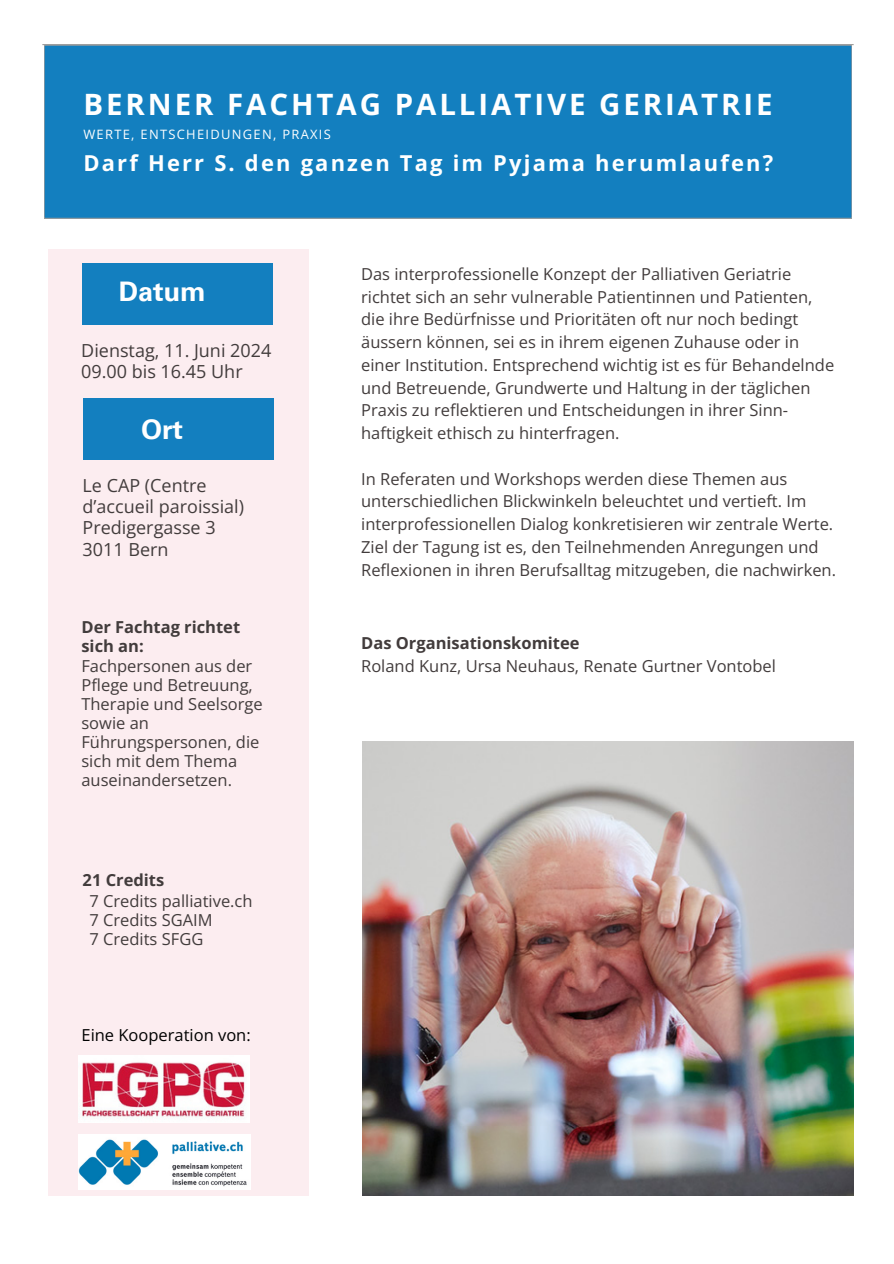
<style>
.page{position:relative;width:894px;height:1264px;background:#fff}
.page>*{position:absolute;margin:0;border:0;box-sizing:border-box;transform-origin:0 0}
.t1{font:700 29.4px "Open Sans";letter-spacing:.1em;color:#fff}
.t2{font:700 27px "Univers";color:#fff}
.t3{font:700 21.9px "Open Sans";letter-spacing:.1em;color:#fff}
.t4{font:18px/21.3px "Open Sans";color:#423c3c}
.t5{font:16.5px/22.8px "Open Sans";color:#423c3c}
.t6{font:700 16.5px "Open Sans";color:#423c3c}
.t7{font:16.5px "Open Sans";color:#000}
.t8{font:12.9px "Open Sans";letter-spacing:.1em;color:#fff}
</style>
<div class="page">
<hr style="left:42px;top:44px;width:811px;height:1px;background:#9c9c9c">
<svg style="left:82px;top:189px;width:770px;height:30px"></svg>
<div style="left:44px;top:45px;width:807px;height:173px;background:#137fbf"></div>
<div style="left:48px;top:249px;width:261px;height:946px;background:#fcedf0"></div>
<div style="left:83px;top:264px;width:190px;height:61px;background:#137fbf"></div>
<div style="left:83px;top:398px;width:190px;height:61px;background:#137fbf"></div>
<img style="left:79px;top:1055px;width:171px;height:67px">
<img style="left:78px;top:1134px;width:172px;height:55px">
<img style="left:363px;top:741px;width:490px;height:454px">
<h1 class="t1" style="left:83px;top:84px;width:690px">BERNER FACHTAG PALLIATIVE GERIATRIE</h1>
<p class="t8" style="left:83px;top:125px;width:249px">WERTE, ENTSCHEIDUNGEN, PRAXIS</p>
<h3 class="t3" style="left:83px;top:148px;width:691px">Darf Herr S. den ganzen Tag im Pyjama herumlaufen?</h3>
<p class="t2" style="left:119px;top:274px;width:89px">Datum</p>
<h3 class="t4" style="left:81px;top:339px;width:191px">Dienstag, 11. Juni 2024<br>09.00 bis 16.45 Uhr</h3>
<p class="t2" style="left:141px;top:412px;width:44px">Ort</p>
<p class="t4" style="left:83px;top:474px;width:163px">Le CAP (Centre d’accueil paroissial)</p>
<p class="t4" style="left:83px;top:516px;width:134px">Predigergasse 3</p>
<p class="t4" style="left:83px;top:538px;width:87px">3011 Bern</p>
<p class="t6" style="left:81px;top:615px;width:160px">Der Fachtag richtet</p>
<p class="t6" style="left:81px;top:635px;width:64px">sich an:</p>
<p class="t5" style="left:81px;top:655px;width:183px;line-height:19.2px">Fachpersonen aus der<br>Pflege und Betreuung,<br>Therapie und Seelsorge sowie an<br>Führungspersonen, die sich mit dem Thema auseinandersetzen.</p>
<p class="t6" style="left:83px;top:868px;width:83px">21 Credits</p>
<p class="t5" style="left:89px;top:889px;width:165px">7 Credits palliative.ch</p>
<p class="t5" style="left:89px;top:908px;width:125px">7 Credits SGAIM</p>
<p class="t5" style="left:89px;top:927px;width:115px">7 Credits SFGG</p>
<p class="t7" style="left:81px;top:1023px;width:171px">Eine Kooperation von:</p>
<h1 class="t5" style="left:361px;top:262px;width:474px">Das interprofessionelle Konzept der Palliativen Geriatrie richtet sich an sehr vulnerable Patientinnen und Patienten, die ihre Bedürfnisse und Prioritäten oft nur noch bedingt äussern können, sei es in ihrem eigenen Zuhause oder in einer Institution. Entsprechend wichtig ist es für Behandelnde und Betreuende, Grundwerte und Haltung in der täglichen Praxis zu reflektieren und Entscheidungen in ihrer Sinn&shy;haftigkeit ethisch zu hinterfragen.</h1>
<p class="t5" style="left:361px;top:467px;width:476px">In Referaten und Workshops werden diese Themen aus unterschiedlichen Blickwinkeln beleuchtet und vertieft. Im interprofessionellen Dialog konkretisieren wir zentrale Werte.<br>Ziel der Tagung ist es, den Teilnehmenden Anregungen und Reflexionen in ihren Berufsalltag mitzugeben, die nachwirken.</p>
<p class="t6" style="left:361px;top:631px;width:220px">Das Organisationskomitee</p>
<p class="t5" style="left:361px;top:654px;width:416px">Roland Kunz, Ursa Neuhaus, Renate Gurtner Vontobel</p>
</div>
